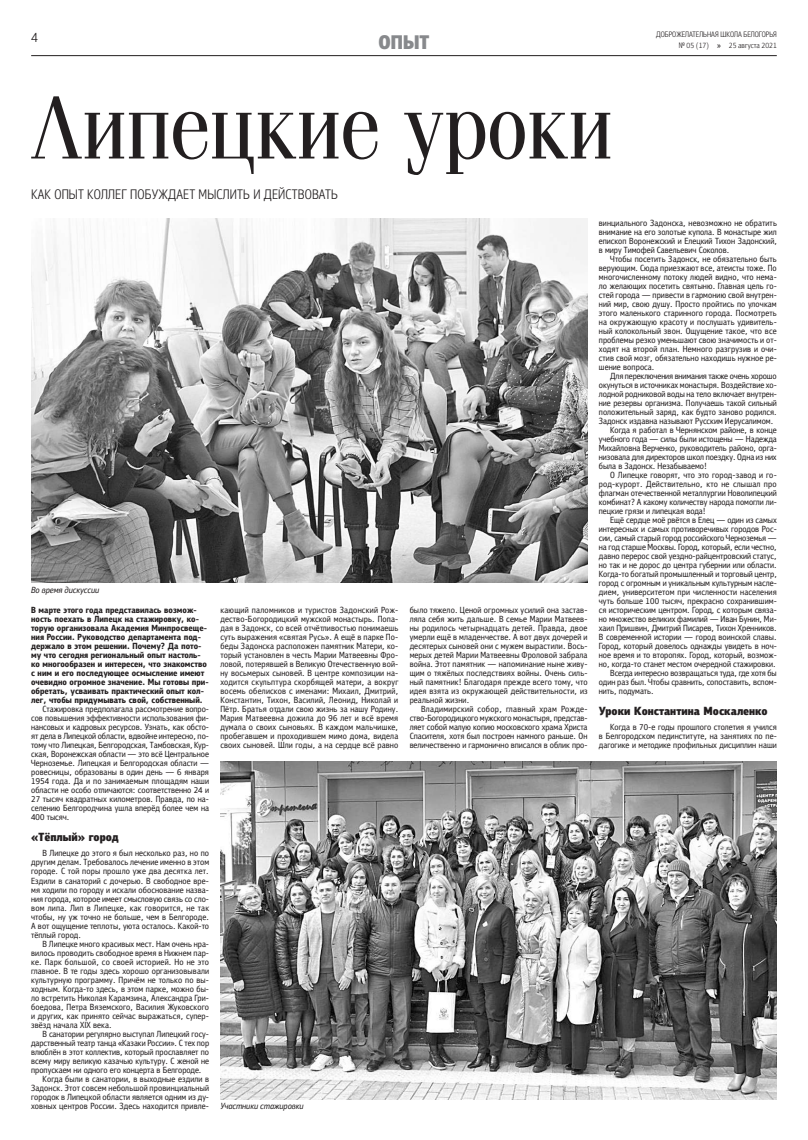
<style>
.page{position:relative;width:808px;height:1140px;background:#fff}
.page>*{position:absolute;margin:0;border:0;box-sizing:border-box;transform-origin:0 0}
.t1{font:91.3px "Free Fountain";letter-spacing:.01em;color:#231f20}
.t2{font:900 20px "Free Korocha";color:#87898c}
.t3{font:300 14px "Free Korocha";letter-spacing:.01em;color:#231f20}
.t4{font:900 12px "Free Korocha";color:#231f20}
.t5{font:9px/9px "Free Korocha";color:#231f20;text-align:justify}
.t6{font:700 9px/9px "Free Korocha";color:#231f20}
.t7{font:9px "Free Korocha";letter-spacing:.025em;color:#231f20}
.t8{font:italic 9px "Free Korocha";letter-spacing:-.005em;color:#231f20}
.t9{font:300 8px "Free Korocha";color:#231f20}
.s1{font-weight:400}
</style>
<div class="page">
<hr style="left:31px;top:55px;width:746px;height:1px;background:#231f20">
<img style="left:31px;top:218px;width:556px;height:364px">
<img style="left:220px;top:762px;width:557px;height:337px">
<h3 class="t3" style="left:31px;top:29px;width:8px">4</h3>
<p class="t9" style="left:656px;top:30px;width:122px">ДОБРОЖЕЛАТЕЛЬНАЯ ШКОЛА БЕЛОГОРЬЯ</p>
<h2 class="t2" style="left:379px;top:30px;width:52px">ОПЫТ</h2>
<p class="t9" style="left:679px;top:40px;width:100px">№ 05 (17) <span class="s1">»</span> 25 августа 2021</p>
<h1 class="t1" style="left:31px;top:81px;width:582px">Липецкие уроки</h1>
<h3 class="t3" style="left:31px;top:187px;width:308px">КАК ОПЫТ КОЛЛЕГ ПОБУЖДАЕТ МЫСЛИТЬ И ДЕЙСТВОВАТЬ</h3>
<p class="t8" style="left:31px;top:584px;width:70px">Во время дискуссии</p>
<p class="t6" style="left:31px;top:606px;width:179px">В марте этого года представилась возмож&shy;ность поехать в Липецк на стажировку, ко&shy;торую организовала Академия Минпросвеще&shy;ния России. Руководство департамента под&shy;держало в этом решении. Почему? Да пото&shy;му что сегодня региональный опыт настоль&shy;ко многообразен и интересен, что знакомство с ним и его последующее осмысление имеют очевидно огромное значение. Мы готовы при&shy;обретать, усваивать практический опыт кол&shy;лег, чтобы придумывать свой, собственный.</p>
<p class="t5" style="left:31px;top:705px;width:179px;text-indent:11px">Стажировка предполагала рассмотрение вопро&shy;сов повышения эффективности использования фи&shy;нансовых и кадровых ресурсов. Узнать, как обсто&shy;ят дела в Липецкой области, вдвойне интересно, по&shy;тому что Липецкая, Белгородская, Тамбовская, Кур&shy;ская, Воронежская области — это всё Центральное Черноземье. Липецкая и Белгородская области — ровесницы, образованы в один день — 6 января 1954 года. Да и по занимаемым площадям наши области не особо отличаются: соответственно 24 и 27 тысяч квадратных километров. Правда, по на&shy;селению Белгородчина ушла вперёд более чем на 400 тысяч.</p>
<h3 class="t4" style="left:31px;top:829px;width:89px">«Тёплый» город</h3>
<p class="t5" style="left:31px;top:849px;width:179px;text-indent:11px">В Липецке до этого я был несколько раз, но по другим делам. Требовалось лечение именно в этом городе. С той поры прошло уже два десятка лет.<br>Ездили в санаторий с дочерью. В свободное вре&shy;мя ходили по городу и искали обоснование назва&shy;ния города, которое имеет смысловую связь со сло&shy;вом липа. Лип в Липецке, как говорится, не так чтобы, ну уж точно не больше, чем в Белгороде.<br>А вот ощущение теплоты, уюта осталось. Какой-то тёплый город.</p>
<p class="t5" style="left:31px;top:939px;width:179px;text-indent:11px">В Липецке много красивых мест. Нам очень нра&shy;вилось проводить свободное время в Нижнем пар&shy;ке. Парк большой, со своей историей. Но не это главное. В те годы здесь хорошо организовывали культурную программу. Причём не только по вы&shy;ходным. Когда-то здесь, в этом парке, можно бы&shy;ло встретить Николая Карамзина, Александра Гри&shy;боедова, Петра Вяземского, Василия Жуковского и других, как принято сейчас выражаться, супер&shy;звёзд начала XIX века.</p>
<p class="t5" style="left:43px;top:1029px;width:168px">В санатории регулярно выступал Липецкий госу-</p>
<p class="t5" style="left:31px;top:1038px;width:180px">дарственный театр танца «Казаки России». С тех пор</p>
<p class="t5" style="left:31px;top:1047px;width:179px">влюблён в этот коллектив, который прославляет по</p>
<p class="t5" style="left:31px;top:1056px;width:179px">всему миру великую казачью культуру. С женой не</p>
<p class="t5" style="left:31px;top:1065px;width:172px">пропускаем ни одного его концерта в Белгороде.</p>
<p class="t5" style="left:43px;top:1074px;width:168px">Когда были в санатории, в выходные ездили в</p>
<p class="t5" style="left:31px;top:1083px;width:179px">Задонск. Этот совсем небольшой провинциальный</p>
<p class="t5" style="left:31px;top:1092px;width:179px">городок в Липецкой области является одним из ду-</p>
<p class="t5" style="left:31px;top:1101px;width:179px">ховных центров России. Здесь находится привле-</p>
<p class="t5" style="left:220px;top:606px;width:179px">кающий паломников и туристов Задонский Рож&shy;дество-Богородицкий мужской монастырь. Попа&shy;дая в Задонск, со всей отчётливостью понимаешь суть выражения «святая Русь». А ещё в парке По&shy;беды Задонска расположен памятник Матери, ко&shy;торый установлен в честь Марии Матвеевны Фро&shy;ловой, потерявшей в Великую Отечественную вой&shy;ну восьмерых сыновей. В центре композиции на&shy;ходится скульптура скорбящей матери, а вокруг восемь обелисков с именами: Михаил, Дмитрий, Константин, Тихон, Василий, Леонид, Николай и Пётр. Братья отдали свою жизнь за нашу Родину.<br>Мария Матвеевна дожила до 96 лет и всё время думала о своих сыновьях. В каждом мальчишке, пробегавшем и проходившем мимо дома, видела своих сыновей. Шли годы, а на сердце всё равно</p>
<p class="t5" style="left:410px;top:606px;width:180px">было тяжело. Ценой огромных усилий она застав&shy;ляла себя жить дальше. В семье Марии Матвеев&shy;ны родилось четырнадцать детей. Правда, двое умерли ещё в младенчестве. А вот двух дочерей и десятерых сыновей они с мужем вырастили. Вось&shy;мерых детей Марии Матвеевны Фроловой забрала война. Этот памятник — напоминание ныне живу&shy;щим о тяжёлых последствиях войны. Очень силь&shy;ный памятник! Благодаря прежде всего тому, что идея взята из окружающей действительности, из реальной жизни.</p>
<p class="t5" style="left:410px;top:705px;width:179px;text-indent:11px">Владимирский собор, главный храм Рожде&shy;ство-Богородицкого мужского монастыря, представ&shy;ляет собой малую копию московского храма Христа Спасителя, хотя был построен намного раньше. Он величественно и гармонично вписался в облик про-</p>
<p class="t8" style="left:220px;top:1100px;width:85px">Участники стажировки</p>
<p class="t5" style="left:599px;top:219px;width:180px">винциального Задонска, невозможно не обратить внимание на его золотые купола. В монастыре жил епископ Воронежский и Елецкий Тихон Задонский, в миру Тимофей Савельевич Соколов.</p>
<p class="t5" style="left:599px;top:255px;width:179px;text-indent:11px">Чтобы посетить Задонск, не обязательно быть верующим. Сюда приезжают все, атеисты тоже. По многочисленному потоку людей видно, что нема&shy;ло желающих посетить святыню. Главная цель го&shy;стей города — привести в гармонию свой внутрен&shy;ний мир, свою душу. Просто пройтись по улочкам этого маленького старинного города. Посмотреть на окружающую красоту и послушать удивитель&shy;ный колокольный звон. Ощущение такое, что все проблемы резко уменьшают свою значимость и от&shy;ходят на второй план. Немного разгрузив и очи&shy;стив свой мозг, обязательно находишь нужное ре&shy;шение вопроса.</p>
<p class="t5" style="left:610px;top:372px;width:168px">Для переключения внимания также очень хорошо</p>
<p class="t5" style="left:599px;top:381px;width:179px">окунуться в источниках монастыря. Воздействие хо-</p>
<p class="t5" style="left:599px;top:390px;width:179px">лодной родниковой воды на тело включает внутрен-</p>
<p class="t5" style="left:599px;top:399px;width:180px">ние резервы организма. Получаешь такой сильный</p>
<p class="t5" style="left:599px;top:408px;width:179px">положительный заряд, как будто заново родился.</p>
<p class="t5" style="left:599px;top:417px;width:176px">Задонск издавна называют Русским Иерусалимом.</p>
<p class="t5" style="left:610px;top:426px;width:168px">Когда я работал в Чернянском районе, в конце</p>
<p class="t5" style="left:599px;top:435px;width:179px">учебного года — силы были истощены — Надежда</p>
<p class="t5" style="left:599px;top:444px;width:179px">Михайловна Верченко, руководитель районо, орга-</p>
<p class="t5" style="left:599px;top:453px;width:179px">низовала для директоров школ поездку. Одна из них</p>
<p class="t5" style="left:599px;top:462px;width:110px">была в Задонск. Незабываемо!</p>
<p class="t5" style="left:610px;top:471px;width:168px">О Липецке говорят, что это город-завод и го-</p>
<p class="t7" style="left:599px;top:479px;width:179px">род-курорт. Действительно, кто не слышал про</p>
<p class="t5" style="left:599px;top:489px;width:179px">флагман отечественной металлургии Новолипецкий</p>
<p class="t5" style="left:599px;top:498px;width:179px">комбинат? А какому количеству народа помогли ли-</p>
<p class="t5" style="left:599px;top:507px;width:108px">пецкие грязи и липецкая вода!</p>
<p class="t5" style="left:610px;top:516px;width:168px">Ещё сердце моё рвётся в Елец — один из самых</p>
<p class="t5" style="left:599px;top:525px;width:179px">интересных и самых противоречивых городов Рос-</p>
<p class="t5" style="left:599px;top:534px;width:179px">сии, самый старый город российского Черноземья —</p>
<p class="t5" style="left:599px;top:543px;width:179px">на год старше Москвы. Город, который, если честно,</p>
<p class="t5" style="left:599px;top:552px;width:179px">давно перерос свой уездно-райцентровский статус,</p>
<p class="t5" style="left:599px;top:561px;width:179px">но так и не дорос до центра губернии или области.</p>
<p class="t5" style="left:599px;top:570px;width:180px">Когда-то богатый промышленный и торговый центр,</p>
<p class="t5" style="left:599px;top:579px;width:179px">город с огромным и уникальным культурным насле-</p>
<p class="t5" style="left:599px;top:588px;width:179px">дием, университетом при численности населения</p>
<p class="t5" style="left:599px;top:597px;width:179px">чуть больше 100 тысяч, прекрасно сохранившим-</p>
<p class="t5" style="left:599px;top:606px;width:179px">ся историческим центром. Город, с которым связа-</p>
<p class="t5" style="left:599px;top:615px;width:179px">но множество великих фамилий — Иван Бунин, Ми-</p>
<p class="t5" style="left:599px;top:624px;width:179px">хаил Пришвин, Дмитрий Писарев, Тихон Хренников.</p>
<p class="t5" style="left:599px;top:633px;width:179px">В современной истории — город воинской славы.</p>
<p class="t5" style="left:599px;top:642px;width:179px">Город, который довелось однажды увидеть в ноч-</p>
<p class="t5" style="left:599px;top:651px;width:179px">ное время и то второпях. Город, который, возмож-</p>
<p class="t5" style="left:599px;top:660px;width:178px">но, когда-то станет местом очередной стажировки.</p>
<p class="t5" style="left:610px;top:669px;width:168px">Всегда интересно возвращаться туда, где хотя бы</p>
<p class="t5" style="left:599px;top:678px;width:179px">один раз был. Чтобы сравнить, сопоставить, вспом-</p>
<p class="t5" style="left:599px;top:687px;width:56px">нить, подумать.</p>
<h3 class="t4" style="left:599px;top:703px;width:170px">Уроки Константина Москаленко</h3>
<p class="t5" style="left:599px;top:723px;width:179px;text-indent:11px">Когда в 70-е годы прошлого столетия я учился в Белгородском пединституте, на занятиях по пе&shy;дагогике и методике профильных дисциплин наши</p>
</div>
